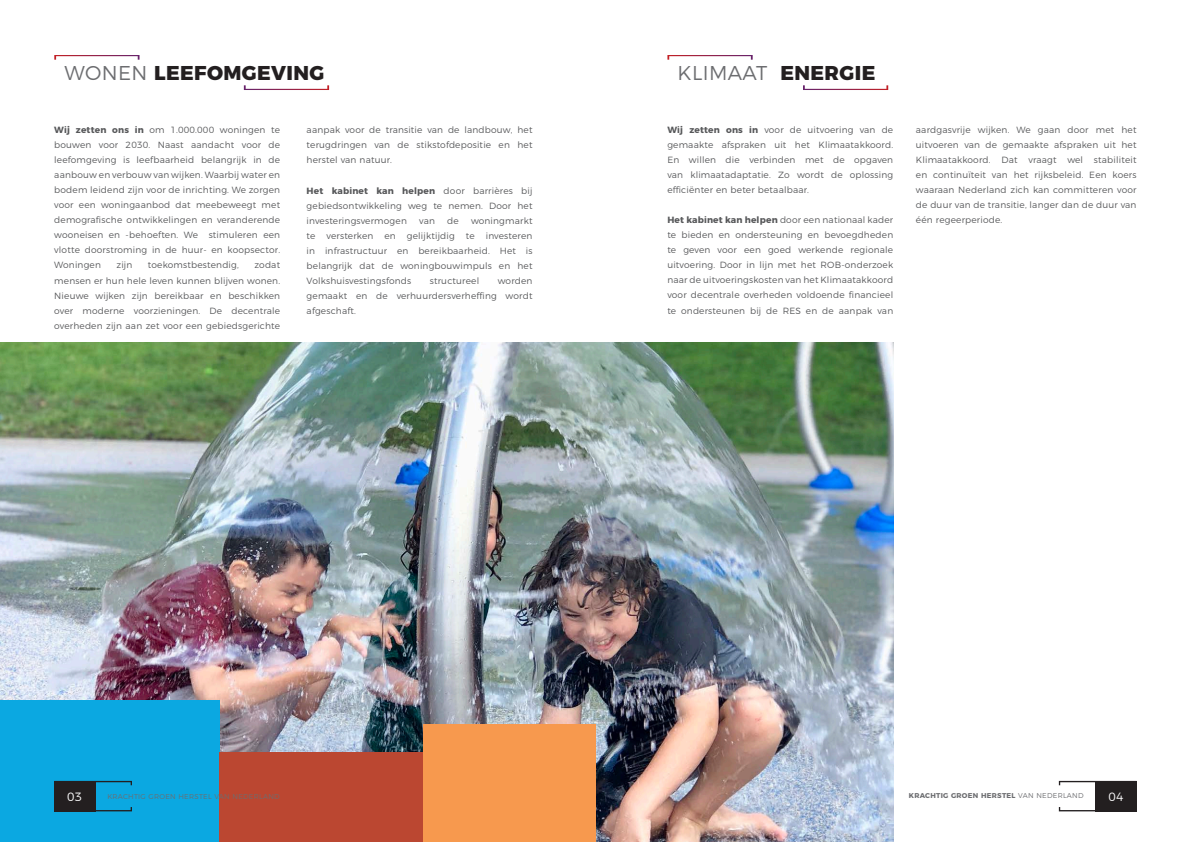
<style>
.page{position:relative;width:1191px;height:842px;background:#fff}
.page>*{position:absolute;margin:0;border:0;box-sizing:border-box;transform-origin:0 0}
.t1{font:800 20px "Montserrat";letter-spacing:.02em;color:#231f20}
.t2{font:300 20px "Montserrat";letter-spacing:.02em;color:#6c6d70}
.t3{font:300 12px "Montserrat";color:#fff}
.t4{font:300 9px/15px "Montserrat";letter-spacing:.02em;color:#57585a;text-align:justify}
.t5{font:300 7px "Montserrat";letter-spacing:.04em;color:#6c6d70}
.t6{font:700 7px "Montserrat";letter-spacing:.04em;color:#6c6d70}
.s1{font-weight:300;color:#6c6d70}
.s2{font-weight:700}
.s3{font-weight:800;color:#231f20}
.s4{font-weight:300}
</style>
<div class="page">
<img style="left:0;top:343px;width:893px;height:499px">
<div style="left:0;top:701px;width:219px;height:141px;background:#0ba8e1"></div>
<div style="left:219px;top:753px;width:204px;height:89px;background:#bb4731"></div>
<div style="left:423px;top:725px;width:172px;height:117px;background:#f7994e"></div>
<svg style="left:1058px;top:781px;width:78px;height:30px"></svg>
<svg style="left:54px;top:781px;width:78px;height:30px"></svg>
<svg style="left:54px;top:55px;width:85px;height:5px"></svg>
<svg style="left:244px;top:85px;width:85px;height:5px"></svg>
<svg style="left:667px;top:55px;width:85px;height:5px"></svg>
<svg style="left:803px;top:85px;width:85px;height:5px"></svg>
<p class="t1" style="left:64px;top:56px;width:261px"><span class="s1">WONEN</span> LEEFOMGEVING</p>
<p class="t4" style="left:54px;top:122px;width:227px"><span class="s2">Wij zetten ons in</span> om 1.000.000 woningen te bouwen voor 2030. Naast aandacht voor de leefomgeving is leefbaarheid belangrijk in de aanbouw en verbouw van wijken. Waarbij water en bodem leidend zijn voor de inrichting. We zorgen voor een woningaanbod dat meebeweegt met demografische ontwikkelingen en veranderende wooneisen en -behoeften. We stimuleren een vlotte doorstroming in de huur- en koopsector.<br>Woningen</p>
<p class="t4" style="left:54px;top:257px;width:227px;text-indent:200px">zodat mensen er hun hele leven kunnen blijven wonen.<br>Nieuwe wijken zijn bereikbaar en beschikken over moderne voorzieningen. De decentrale overheden zijn aan zet voor een gebiedsgerichte</p>
<p class="t4" style="left:116px;top:257px;width:17px">zijn</p>
<p class="t4" style="left:148px;top:257px;width:92px">toekomstbestendig,</p>
<p class="t4" style="left:307px;top:122px;width:227px">aanpak voor de transitie van de landbouw, het terugdringen van de stikstofdepositie en het herstel van natuur.</p>
<p class="t4" style="left:307px;top:182px;width:227px"><span class="s2">Het kabinet kan helpen</span> door barrières bij gebiedsontwikkeling weg te nemen. Door het investeringsvermogen</p>
<p class="t4" style="left:307px;top:212px;width:227px;text-indent:164px">woningmarkt te versterken en gelijktijdig te investeren in infrastructuur en bereikbaarheid. Het is belangrijk dat de woningbouwimpuls en het Volkshuisvestingsfonds</p>
<p class="t4" style="left:419px;top:212px;width:17px">van</p>
<p class="t4" style="left:447px;top:212px;width:13px">de</p>
<p class="t4" style="left:307px;top:272px;width:227px;text-indent:191px">worden gemaakt en de verhuurdersverheffing wordt afgeschaft.</p>
<p class="t4" style="left:430px;top:272px;width:51px">structureel</p>
<p class="t2" style="left:677px;top:57px;width:199px">KLIMAAT <span class="s3">ENERGIE</span></p>
<p class="t4" style="left:667px;top:122px;width:227px"><span class="s2">Wij zetten ons in</span> voor de uitvoering van de gemaakte afspraken uit het Klimaatakkoord.<br>En willen die verbinden met de opgaven van klimaatadaptatie. Zo wordt de oplossing efficiënter en beter betaalbaar.</p>
<p class="t4" style="left:667px;top:212px;width:227px"><span class="s2">Het kabinet kan helpen</span> door een nationaal kader te bieden en ondersteuning en bevoegdheden te geven voor een goed werkende regionale uitvoering. Door in lijn met het ROB-onderzoek naar de uitvoeringskosten van het Klimaatakkoord voor decentrale overheden voldoende financieel te ondersteunen bij de RES en de aanpak van</p>
<p class="t4" style="left:916px;top:122px;width:222px">aardgasvrije wijken. We gaan door met het uitvoeren van de gemaakte afspraken uit het Klimaatakkoord. Dat vraagt wel stabiliteit en continuïteit van het rijksbeleid. Een koers waaraan Nederland zich kan committeren voor de duur van de transitie, langer dan de duur van één regeerperiode.</p>
<p class="t3" style="left:67px;top:787px;width:17px">03</p>
<p class="t5" style="left:107px;top:791px;width:174px">KRACHTIG GROEN HERSTEL VAN NEDERLAND</p>
<p class="t6" style="left:909px;top:790px;width:176px">KRACHTIG GROEN HERSTEL <span class="s4">VAN NEDERLAND</span></p>
<p class="t3" style="left:1108px;top:788px;width:17px">04</p>
</div>
